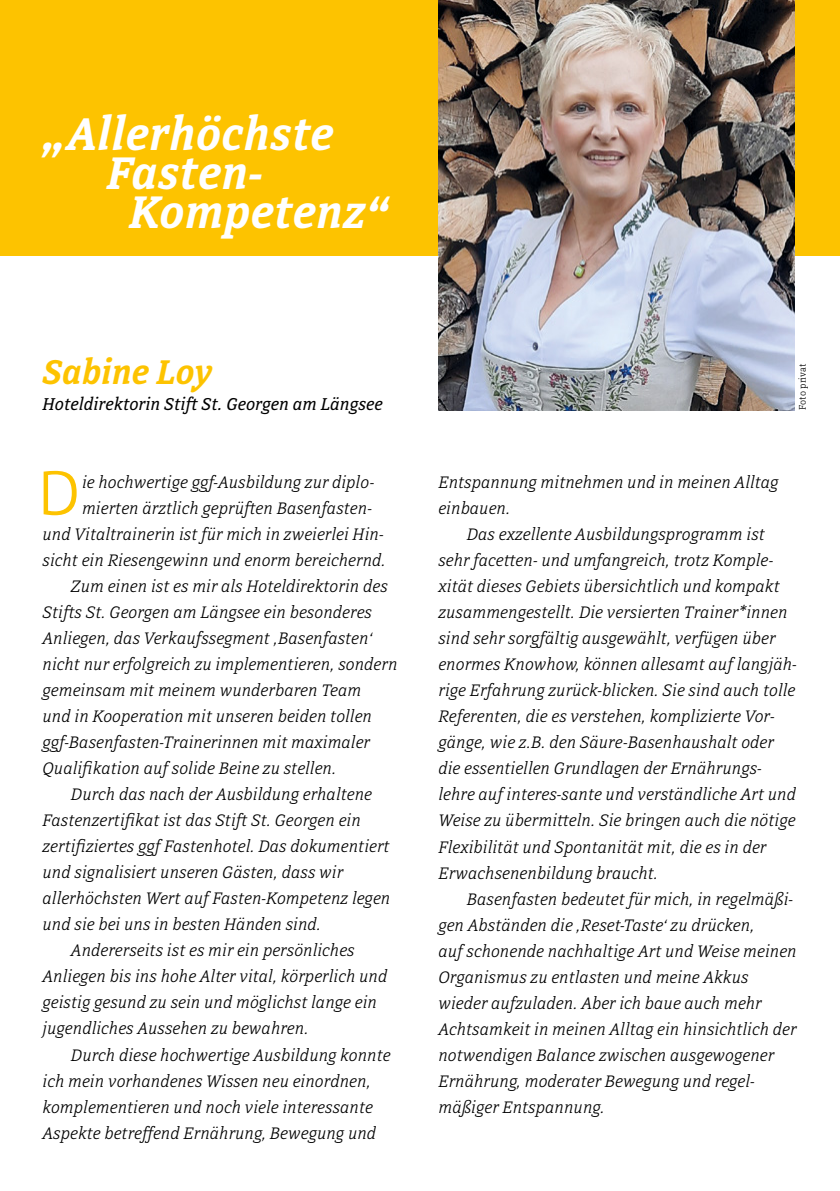
<style>
.page{position:relative;width:840px;height:1191px;background:#fff}
.page>*{position:absolute;margin:0;border:0;box-sizing:border-box;transform-origin:0 0}
.t1{font:300 65.2px "Amelia";color:#fdc300}
.t2{font:italic 600 48px "Directa Serif";letter-spacing:.01em;color:#fff}
.t3{font:italic 600 36px "Directa Serif";color:#fdc300}
.t4{font:italic 18px "Directa Serif";color:#000}
.t5{font:italic 300 17.6px/26px "Directa Serif";color:#000}
.t6{font:300 10px "Directa Serif";color:#000}
</style>
<div class="page">
<div style="left:0;top:0;width:839px;height:255px;background:#fdc300"></div>
<img style="left:438px;top:0;width:356px;height:410px">
<h2 class="t2" style="left:43px;top:104px;width:292px">„Allerhöchste</h2>
<h2 class="t2" style="left:107px;top:143px;width:157px">Fasten-</h2>
<h2 class="t2" style="left:129px;top:182px;width:261px">Kompetenz“</h2>
<h3 class="t3" style="left:43px;top:350px;width:171px">Sabine Loy</h3>
<p class="t4" style="left:43px;top:393px;width:341px">Hoteldirektorin Stift St. Georgen am Längsee</p>
<h1 class="t1" style="left:38px;top:456px;width:44px">D</h1>
<p class="t5" style="left:82px;top:469px;width:293px">ie hochwertige ggf-Ausbildung zur diplo-</p>
<p class="t5" style="left:82px;top:495px;width:291px">mierten ärztlich geprüften Basenfasten-</p>
<p class="t5" style="left:43px;top:521px;width:342px">und Vitaltrainerin ist für mich in zweierlei Hin-</p>
<p class="t5" style="left:43px;top:547px;width:345px">sicht ein Riesengewinn und enorm bereichernd.</p>
<p class="t5" style="left:71px;top:573px;width:318px">Zum einen ist es mir als Hoteldirektorin des</p>
<p class="t5" style="left:43px;top:599px;width:331px">Stifts St. Georgen am Längsee ein besonderes</p>
<p class="t5" style="left:43px;top:625px;width:331px">Anliegen, das Verkaufssegment ‚Basenfasten‘</p>
<p class="t5" style="left:43px;top:651px;width:356px">nicht nur erfolgreich zu implementieren, sondern</p>
<p class="t5" style="left:43px;top:677px;width:320px">gemeinsam mit meinem wunderbaren Team</p>
<p class="t5" style="left:43px;top:703px;width:331px">und in Kooperation mit unseren beiden tollen</p>
<p class="t5" style="left:43px;top:729px;width:329px">ggf-Basenfasten-Trainerinnen mit maximaler</p>
<p class="t5" style="left:43px;top:755px;width:295px">Qualifikation auf solide Beine zu stellen.</p>
<p class="t5" style="left:71px;top:781px;width:302px">Durch das nach der Ausbildung erhaltene</p>
<p class="t5" style="left:43px;top:807px;width:320px">Fastenzertifikat ist das Stift St. Georgen ein</p>
<p class="t5" style="left:43px;top:833px;width:348px">zertifiziertes ggf Fastenhotel. Das dokumentiert</p>
<p class="t5" style="left:43px;top:859px;width:302px">und signalisiert unseren Gästen, dass wir</p>
<p class="t5" style="left:43px;top:885px;width:349px">allerhöchsten Wert auf Fasten-Kompetenz legen</p>
<p class="t5" style="left:43px;top:911px;width:280px">und sie bei uns in besten Händen sind.</p>
<p class="t5" style="left:71px;top:937px;width:285px">Andererseits ist es mir ein persönliches</p>
<p class="t5" style="left:43px;top:963px;width:346px">Anliegen bis ins hohe Alter vital, körperlich und</p>
<p class="t5" style="left:43px;top:989px;width:336px">geistig gesund zu sein und möglichst lange ein</p>
<p class="t5" style="left:43px;top:1015px;width:267px">jugendliches Aussehen zu bewahren.</p>
<p class="t5" style="left:71px;top:1041px;width:321px">Durch diese hochwertige Ausbildung konnte</p>
<p class="t5" style="left:43px;top:1067px;width:330px">ich mein vorhandenes Wissen neu einordnen,</p>
<p class="t5" style="left:43px;top:1093px;width:332px">komplementieren und noch viele interessante</p>
<p class="t5" style="left:43px;top:1119px;width:335px">Aspekte betreffend Ernährung, Bewegung und</p>
<p class="t6" style="left:796px;top:410px;width:48px;rotate:-90deg">Foto privat</p>
<p class="t5" style="left:438px;top:469px;width:341px">Entspannung mitnehmen und in meinen Alltag einbauen.</p>
<p class="t5" style="left:438px;top:521px;width:359px;text-indent:28px">Das exzellente Ausbildungsprogramm ist sehr facetten- und umfangreich, trotz Komple&shy;xität dieses Gebiets übersichtlich und kompakt zusammengestellt. Die versierten Trainer*innen sind sehr sorgfältig ausgewählt, verfügen über enormes Knowhow, können allesamt auf langjäh&shy;rige Erfahrung zurück-blicken. Sie sind auch tolle Referenten, die es verstehen, komplizierte Vor&shy;gänge, wie z.B. den Säure-Basenhaushalt oder die essentiellen Grundlagen der Ernährungs&shy;lehre auf interes-sante und verständliche Art und Weise zu übermitteln. Sie bringen auch die nötige Flexibilität und Spontanität mit, die es in der Erwachsenenbildung braucht.</p>
<p class="t5" style="left:438px;top:885px;width:359px;text-indent:28px">Basenfasten bedeutet für mich, in regelmäßi&shy;gen Abständen die ‚Reset-Taste‘ zu drücken,<br>auf schonende nachhaltige Art und Weise meinen Organismus zu entlasten und meine Akkus wieder aufzuladen. Aber ich baue auch mehr Achtsamkeit in meinen Alltag ein hinsichtlich der notwendigen Balance zwischen ausgewogener Ernährung, moderater Bewegung und regel&shy;mäßiger Entspannung.</p>
</div>
